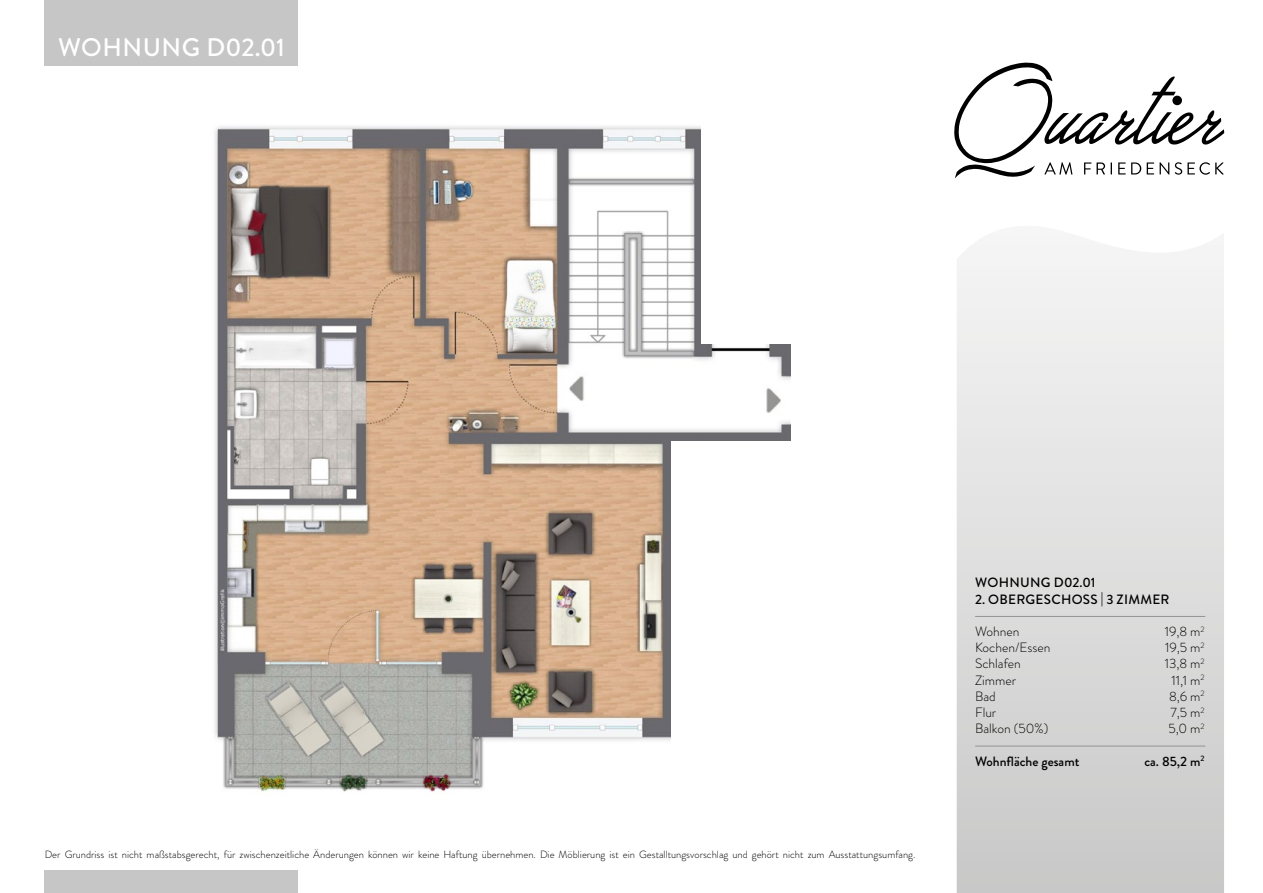
<style>
.page{position:relative;width:1263px;height:893px;background:#fff}
.page>*{position:absolute;margin:0;border:0;box-sizing:border-box;transform-origin:0 0}
.t1{font:500 25.5px "Brandon Grotesque";letter-spacing:.02em;color:#fff}
.t2{font:300 13.5px "Brandon Grotesque";color:#000}
.t3{font:500 13.5px "Brandon Grotesque";letter-spacing:.02em;color:#000}
.t4{font:500 13.5px "Brandon Grotesque";color:#000}
.t5{font:300 10.5px "Brandon Grotesque";color:#000}
</style>
<div class="page">
<svg style="left:954px;top:62px;width:270px;height:116px"></svg>
<svg style="left:957px;top:245px;width:267px;height:648px;background:#dedede"></svg>
<div style="left:45px;top:0;width:253px;height:65px;background:#c6c6c6"></div>
<div style="left:45px;top:870px;width:253px;height:23px;background:#c6c6c6"></div>
<hr style="left:975px;top:616px;width:230px;height:1px;background:#949494">
<hr style="left:975px;top:746px;width:230px;height:1px;background:#949494">
<img style="left:215px;top:125px;width:576px;height:667px">
<div style="left:701px;top:101px;width:131px;height:243px;background:#fff"></div>
<div style="left:671px;top:441px;width:158px;height:353px;background:#fff"></div>
<h1 class="t1" style="left:58px;top:30px;width:228px">WOHNUNG D02.01</h1>
<p class="t5" style="left:45px;top:847px;width:872px">Der Grundriss ist nicht maßstabsgerecht, für zwischenzeitliche Änderungen können wir keine Haftung übernehmen. Die Möblierung ist ein Gestalltungsvorschlag und gehört nicht zum Ausstattungsumfang.</p>
<p class="t3" style="left:975px;top:573px;width:122px">WOHNUNG D02.01</p>
<p class="t3" style="left:975px;top:590px;width:196px">2. OBERGESCHOSS | 3 ZIMMER</p>
<p class="t2" style="left:975px;top:622px;width:46px">Wohnen</p>
<p class="t2" style="left:1165px;top:622px;width:41px">19,8 m<sup>2</sup></p>
<p class="t2" style="left:975px;top:638px;width:77px">Kochen/Essen</p>
<p class="t2" style="left:1165px;top:638px;width:41px">19,5 m<sup>2</sup></p>
<p class="t2" style="left:975px;top:655px;width:47px">Schlafen</p>
<p class="t2" style="left:1165px;top:655px;width:41px">13,8 m<sup>2</sup></p>
<p class="t2" style="left:975px;top:671px;width:42px">Zimmer</p>
<p class="t2" style="left:1171px;top:671px;width:35px">11,1 m<sup>2</sup></p>
<p class="t2" style="left:975px;top:687px;width:22px">Bad</p>
<p class="t2" style="left:1169px;top:687px;width:37px">8,6 m<sup>2</sup></p>
<p class="t2" style="left:975px;top:703px;width:23px">Flur</p>
<p class="t2" style="left:1170px;top:703px;width:36px">7,5 m<sup>2</sup></p>
<p class="t2" style="left:975px;top:719px;width:75px">Balkon (50%)</p>
<p class="t2" style="left:1168px;top:719px;width:38px">5,0 m<sup>2</sup></p>
<p class="t4" style="left:975px;top:752px;width:106px">Wohnfläche gesamt</p>
<p class="t3" style="left:1144px;top:752px;width:62px">ca. 85,2 m<sup>2</sup></p>
</div>
